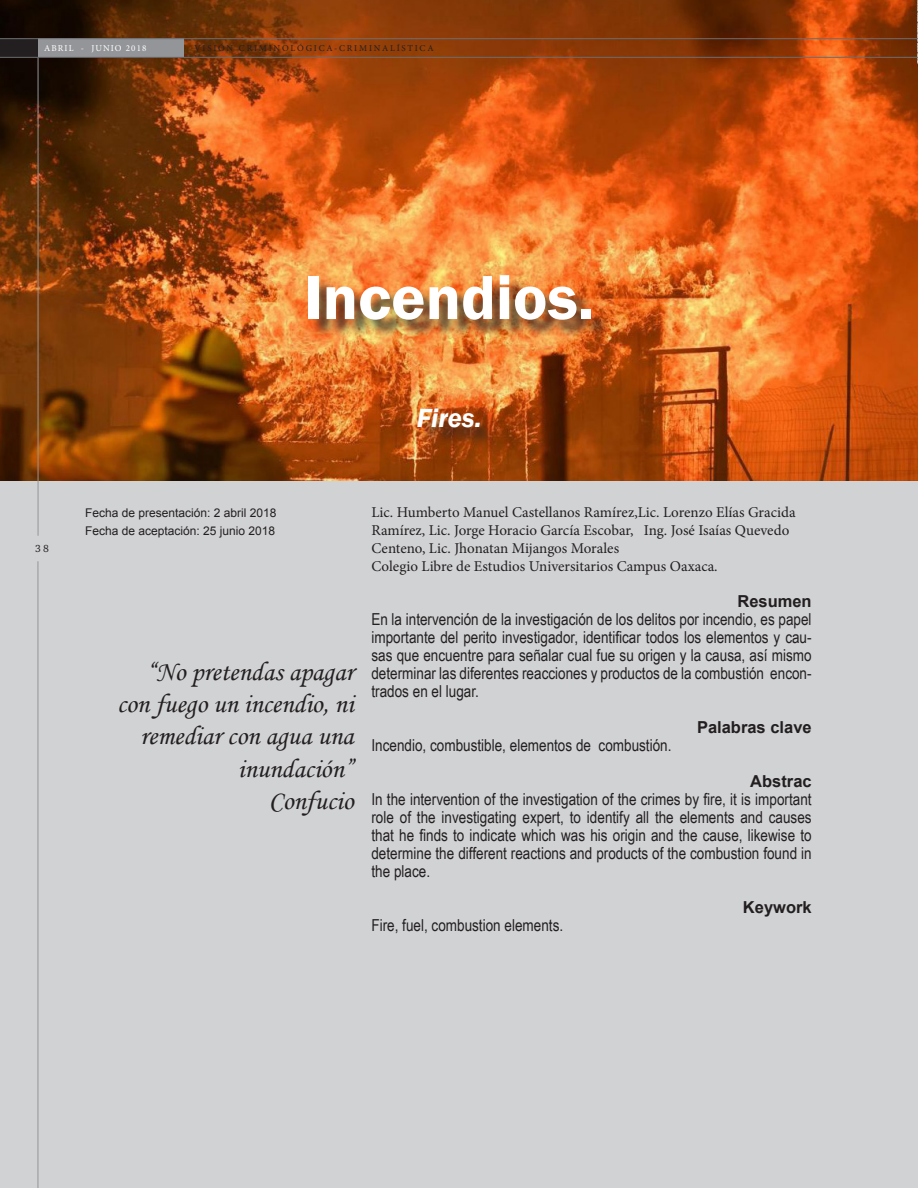
<style>
.page{position:relative;width:918px;height:1188px;background:#fff}
.page>*{position:absolute;margin:0;border:0;box-sizing:border-box;transform-origin:0 0}
.VS_Titulo_1{font:600 64.5px "Franklin Gothic";color:#fff}
.VS_Entrada{font:27px/32.4px "Monotype Corsiva";color:#231f20;text-align:right}
.VS_Titulo_ingles{font:italic 600 27px "Franklin Gothic";color:#fff}
.VS_Cuerpo_1Parr{font:16.5px/18px "Arial Narrow";color:#231f20;text-align:justify}
.VS_Titulo_4{font:700 16.5px "Arial";color:#231f20}
.VS_Autoria{font:15px/18px "Minion Pro";color:#231f20}
.VS_Fechas{font:12px "Arial";color:#231f20}
.t1{font:10.5px "Charter ITC Std";color:#231f20}
.t2{font:9px "Minion Pro";letter-spacing:.2em;color:#231f20}
.t3{font:9px "Minion Pro";letter-spacing:.12em;color:#fff}
</style>
<div class="page">
<div style="left:0;top:481px;width:918px;height:707px;background:#d1d2d4"></div>
<img style="left:0;top:0;width:918px;height:480px">
<div style="left:0;top:39px;width:38px;height:18px;background:#231f20"></div>
<div style="left:38px;top:39px;width:145px;height:18px;background:#939598"></div>
<hr style="left:38px;top:58px;width:1px;height:478px;background:#939598">
<hr style="left:0;top:57px;width:918px;height:1px;background:#6c6d70">
<hr style="left:0;top:38px;width:918px;height:1px;background:#6c6d70">
<hr style="left:38px;top:561px;width:1px;height:627px;background:#939598">
<div style="left:310px;top:278px;width:300px;height:168px;background:#231f20;opacity:.75"></div>
<p class="t3" style="left:44px;top:42px;width:104px">ABRIL - JUNIO 2018</p>
<p class="t2" style="left:194px;top:42px;width:241px">VISIÓN CRIMINOLÓGICA-CRIMINALÍSTICA</p>
<p class="VS_Titulo_1" style="left:304px;top:258px;width:292px">Incendios.</p>
<p class="t1" style="left:35px;top:542px;width:15px">38</p>
<p class="VS_Titulo_ingles" style="left:417px;top:401px;width:66px">Fires.</p>
<p class="VS_Fechas" style="left:85px;top:505px;width:193px">Fecha de presentación: 2 abril 2018</p>
<p class="VS_Fechas" style="left:85px;top:523px;width:192px">Fecha de aceptación: 25 junio 2018</p>
<p class="VS_Entrada" style="left:117px;top:655px;width:238px">“No pretendas apagar con fuego un incendio, ni remediar con agua una inundación”</p>
<p class="VS_Entrada" style="left:269px;top:785px;width:86px">Confucio</p>
<p class="VS_Autoria" style="left:371px;top:503px;width:426px">Lic. Humberto Manuel Castellanos Ramírez,Lic. Lorenzo Elías Gracida<br>Ramírez, Lic. Jorge Horacio García Escobar, Ing. José Isaías Quevedo<br>Centeno, Lic. Jhonatan Mijangos Morales</p>
<p class="VS_Autoria" style="left:371px;top:557px;width:348px">Colegio Libre de Estudios Universitarios Campus Oaxaca.</p>
<p class="VS_Titulo_4" style="left:737px;top:590px;width:76px">Resumen</p>
<p class="VS_Cuerpo_1Parr" style="left:371px;top:610px;width:442px">En la intervención de la investigación de los delitos por incendio, es papel importante del perito investigador, identificar todos los elementos y cau&shy;sas que encuentre para señalar cual fue su origen y la causa, así mismo determinar las diferentes reacciones y productos de la combustión encon&shy;trados en el lugar.</p>
<p class="VS_Titulo_4" style="left:697px;top:716px;width:116px">Palabras clave</p>
<p class="VS_Cuerpo_1Parr" style="left:371px;top:736px;width:302px">Incendio, combustible, elementos de combustión.</p>
<p class="VS_Titulo_4" style="left:750px;top:770px;width:63px">Abstrac</p>
<p class="VS_Cuerpo_1Parr" style="left:371px;top:790px;width:442px">In the intervention of the investigation of the crimes by fire, it is important role of the investigating expert, to identify all the elements and causes that he finds to indicate which was his origin and the cause, likewise to determine the different reactions and products of the combustion found in the place.</p>
<p class="VS_Titulo_4" style="left:743px;top:896px;width:70px">Keywork</p>
<p class="VS_Cuerpo_1Parr" style="left:371px;top:916px;width:193px">Fire, fuel, combustion elements.</p>
</div>
